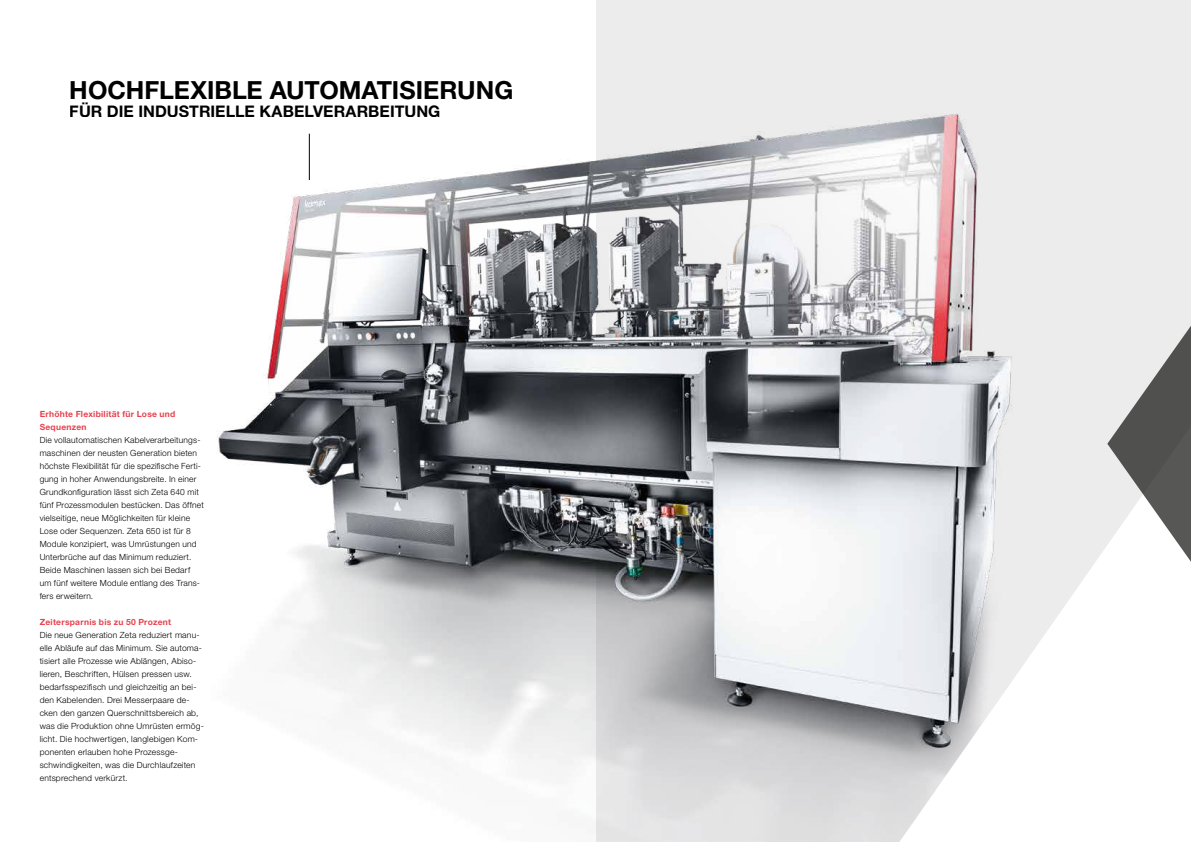
<style>
.page{position:relative;width:1191px;height:842px;background:#fff}
.page>*{position:absolute;margin:0;border:0;box-sizing:border-box;transform-origin:0 0}
.t1{font:700 25px "Helvetica Neue LT Std";color:#000}
.t2{font:700 16px "Helvetica Neue LT Std";color:#000}
.t3{font:300 8.5px/13px "Helvetica Neue LT Std";letter-spacing:.025em;color:#000}
.t4{font:700 8.5px/13px "Helvetica Neue LT Std";letter-spacing:.03em;color:#e8414e}
</style>
<div class="page">
<img style="left:217px;top:0;width:974px;height:842px">
<svg style="left:899px;top:426px;width:292px;height:416px"></svg>
<svg style="left:1107px;top:94px;width:84px;height:700px;fill:#edeced"></svg>
<hr style="left:309px;top:134px;width:1px;height:46px;background:#000">
<h1 class="t1" style="left:70px;top:74px;width:445px">HOCHFLEXIBLE AUTOMATISIERUNG</h1>
<h2 class="t2" style="left:70px;top:101px;width:372px">FÜR DIE INDUSTRIELLE KABELVERARBEITUNG</h2>
<p class="t4" style="left:40px;top:407px;width:137px">Erhöhte Flexibilität für Lose und<br>Sequenzen</p>
<p class="t3" style="left:40px;top:433px;width:166px">Die vollautomatischen Kabelverarbeitungs&shy;maschinen der neusten Generation bieten höchste Flexibilität für die spezifische Ferti&shy;gung in hoher Anwendungsbreite. In einer Grundkonfiguration lässt sich Zeta 640 mit fünf Prozessmodulen bestücken. Das öffnet vielseitige, neue Möglichkeiten für kleine Lose oder Sequenzen. Zeta 650 ist für 8<br>Module konzipiert, was Umrüstungen und Unterbrüche auf das Minimum reduziert.<br>Beide Maschinen lassen sich bei Bedarf um fünf weitere Module entlang des Trans&shy;fers erweitern.</p>
<p class="t4" style="left:40px;top:615px;width:133px">Zeitersparnis bis zu 50 Prozent</p>
<p class="t3" style="left:40px;top:628px;width:166px">Die neue Generation Zeta reduziert manu&shy;elle Abläufe auf das Minimum. Sie automa&shy;tisiert alle Prozesse wie Ablängen, Abiso&shy;lieren, Beschriften, Hülsen pressen usw. bedarfsspezifisch und gleichzeitig an bei&shy;den Kabelenden. Drei Messerpaare de&shy;cken den ganzen Querschnittsbereich ab, was die Produktion ohne Umrüsten ermög&shy;licht. Die hochwertigen, langlebigen Kom&shy;ponenten erlauben hohe Prozessge&shy;schwindigkeiten, was die Durchlaufzeiten entsprechend verkürzt.</p>
</div>
